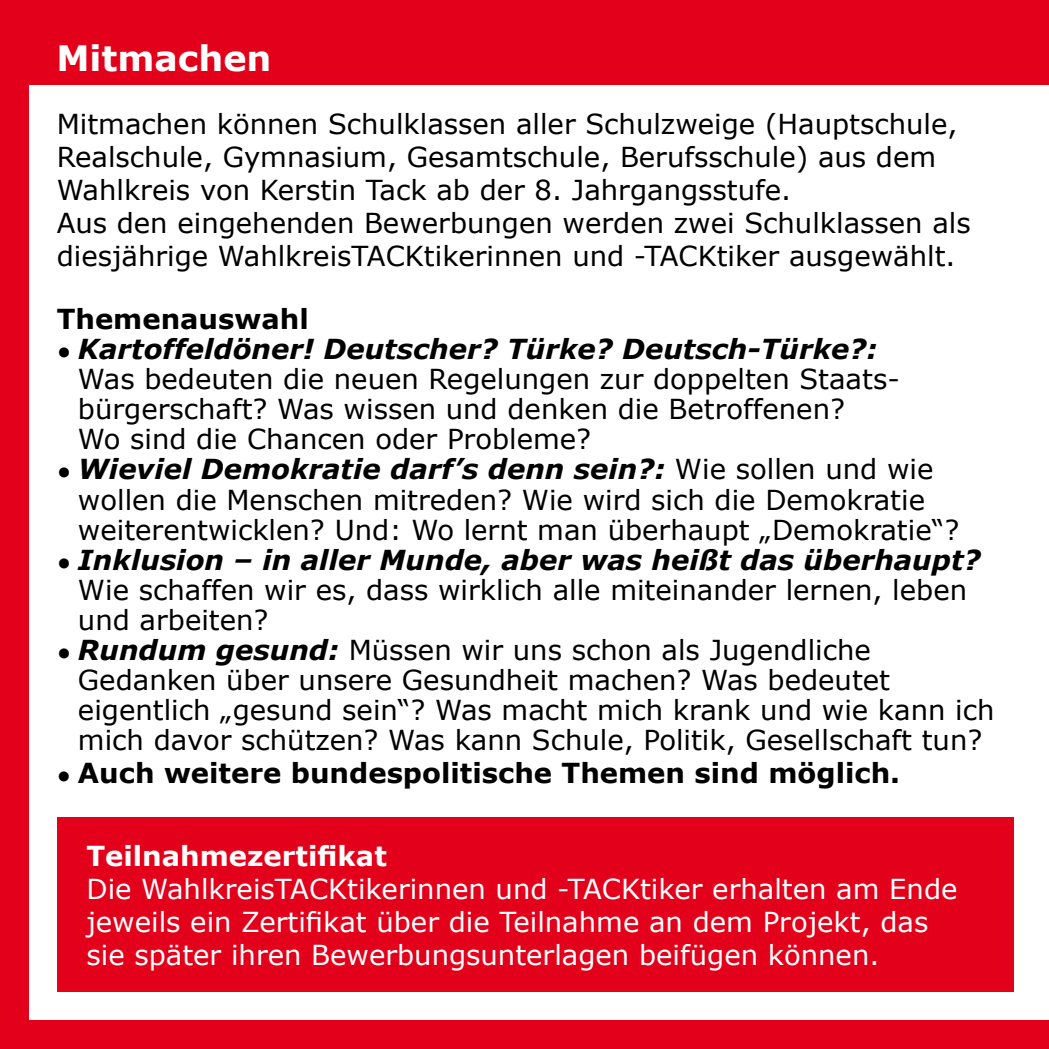
<style>
.page{position:relative;width:1049px;height:1049px;background:#fff}
.page>*{position:absolute;margin:0;border:0;box-sizing:border-box;transform-origin:0 0}
.t1{font:700 35px "Verdana";color:#fff}
.t2{font:27.5px/30px "Verdana";color:#000}
.t3{font:27.5px/33px "Verdana";color:#fff}
.t4{font:italic 700 27.5px "Verdana";color:#000}
.t5{font:700 27.5px "Verdana";color:#000}
.t6{font:700 27.5px "Verdana";color:#fff}
.t7{font:italic 700 20px "Verdana";color:#000}
.t8{font:700 20px "Verdana";color:#000}
.s1{font-weight:700;font-style:italic}
</style>
<div class="page">
<div style="left:57px;top:817px;width:956px;height:175px;background:#e2001a"></div>
<div style="left:0;top:0;width:1049px;height:85px;background:#e2001a"></div>
<div style="left:0;top:0;width:28px;height:1049px;background:#e2001a"></div>
<div style="left:0;top:1020px;width:1049px;height:29px;background:#e2001a"></div>
<p class="t1" style="left:56px;top:36px;width:217px">Mitmachen</p>
<p class="t2" style="left:57px;top:107px;width:915px;line-height:33px">Mitmachen können Schulklassen aller Schulzweige (Hauptschule, Realschule, Gymnasium, Gesamtschule, Berufsschule) aus dem Wahlkreis von Kerstin Tack ab der 8. Jahrgangsstufe.<br>Aus den eingehenden Bewerbungen werden zwei Schulklassen als diesjährige WahlkreisTACKtikerinnen und -TACKtiker ausgewählt.</p>
<p class="t5" style="left:57px;top:302px;width:254px">Themenauswahl</p>
<p class="t4" style="left:78px;top:332px;width:801px">Kartoffeldöner! Deutscher? Türke? Deutsch-Türke?:</p>
<p class="t2" style="left:78px;top:364px;width:883px">Was bedeuten die neuen Regelungen zur doppelten Staats&shy;bürgerschaft? Was wissen und denken die Betroffenen?<br>Wo sind die Chancen oder Probleme?<br><span class="s1">Wieviel Demokratie darf’s denn sein?:</span> Wie sollen und wie wollen die Menschen mitreden? Wie wird sich die Demokratie weiterentwicklen? Und: Wo lernt man überhaupt „Demokratie“?</p>
<p class="t4" style="left:78px;top:542px;width:904px">Inklusion – in aller Munde, aber was heißt das überhaupt?</p>
<p class="t2" style="left:78px;top:574px;width:918px">Wie schaffen wir es, dass wirklich alle miteinander lernen, leben und arbeiten?<br><span class="s1">Rundum gesund:</span> Müssen wir uns schon als Jugendliche Gedanken über unsere Gesundheit machen? Was bedeutet eigentlich „gesund sein“? Was macht mich krank und wie kann ich mich davor schützen? Was kann Schule, Politik, Gesellschaft tun?</p>
<p class="t5" style="left:78px;top:755px;width:824px">Auch weitere bundespolitische Themen sind möglich.</p>
<p class="t7" style="left:57px;top:339px;width:16px">•</p>
<p class="t7" style="left:57px;top:459px;width:16px">•</p>
<p class="t7" style="left:57px;top:549px;width:16px">•</p>
<p class="t7" style="left:57px;top:639px;width:16px">•</p>
<p class="t8" style="left:57px;top:762px;width:16px">•</p>
<p class="t6" style="left:86px;top:838px;width:302px">Teilnahmezertifikat</p>
<p class="t3" style="left:86px;top:872px;width:872px">Die WahlkreisTACKtikerinnen und -TACKtiker erhalten am Ende jeweils ein Zertifikat über die Teilnahme an dem Projekt, das sie später ihren Bewerbungsunterlagen beifügen können.</p>
</div>
